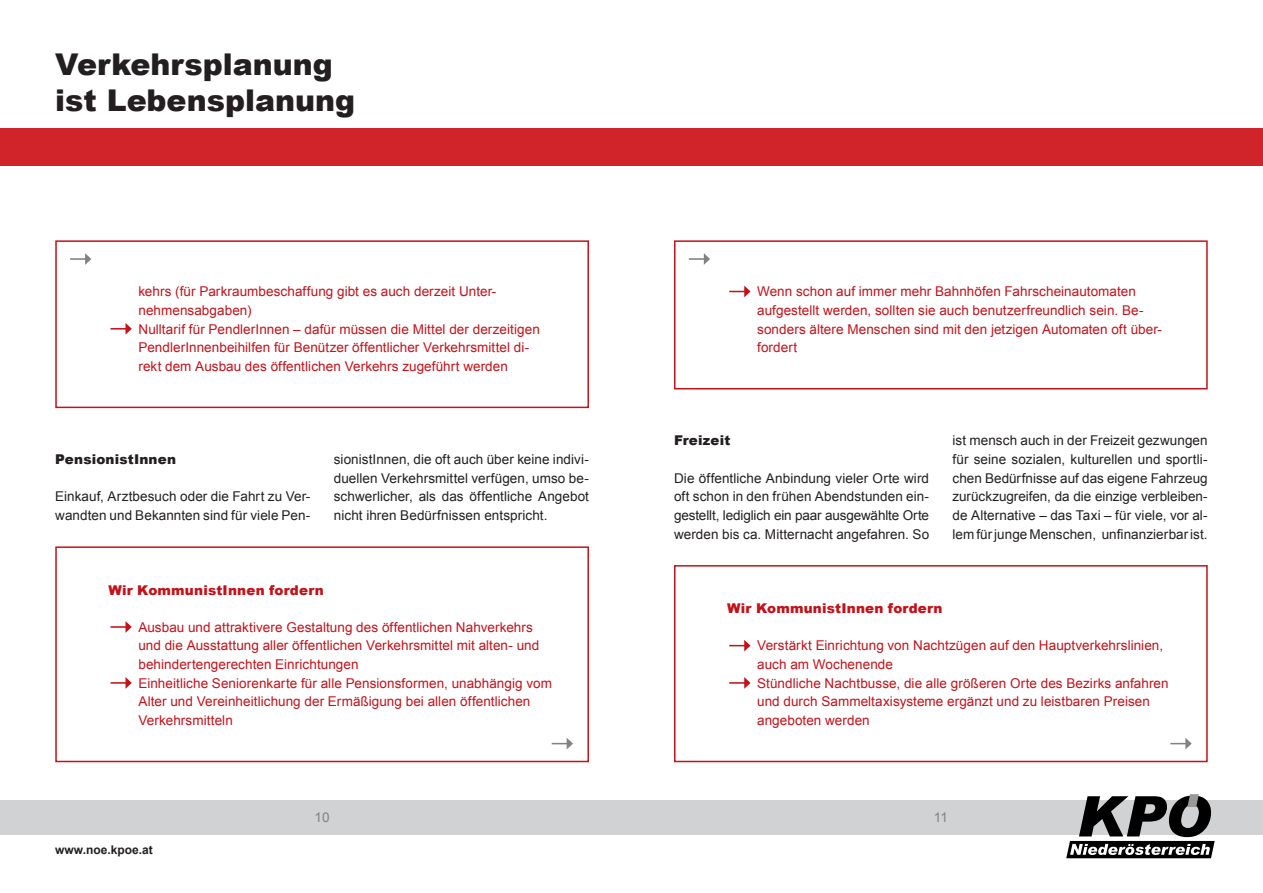
<style>
.page{position:relative;width:1263px;height:893px;background:#fff}
.page>*{position:absolute;margin:0;border:0;box-sizing:border-box;transform-origin:0 0}
.t1{font:900 30px "Arial";color:#231f20}
.t2{font:13.5px/18.6px "Arial";letter-spacing:.005em;color:#c4121a}
.t3{font:13.5px/18.6px "Arial";letter-spacing:.005em;color:#231f20;text-align:justify}
.heading_8{font:900 13.5px "Arial";letter-spacing:.015em;color:#c4121a}
.t4{font:900 13.5px "Arial";letter-spacing:.01em;color:#231f20}
.t5{font:13.5px "Arial";color:#808285}
.t6{font:700 12px "Arial";color:#231f20}
</style>
<div class="page">
<div style="left:0;top:129px;width:631px;height:37px;background:#d1232a"></div>
<div style="left:0;top:800px;width:631px;height:34px;background:#d1d2d4"></div>
<div style="left:631px;top:129px;width:632px;height:37px;background:#d1232a"></div>
<div style="left:631px;top:800px;width:632px;height:34px;background:#d1d2d4"></div>
<svg style="left:1066px;top:794px;width:149px;height:64px"></svg>
<div style="left:55px;top:240px;width:534px;height:168px;border:2px solid #c4121a"></div>
<svg style="left:111px;top:323px;width:21px;height:12px"></svg>
<svg style="left:70px;top:253px;width:21px;height:12px"></svg>
<div style="left:55px;top:546px;width:534px;height:216px;border:2px solid #c4121a"></div>
<svg style="left:111px;top:621px;width:21px;height:12px"></svg>
<svg style="left:552px;top:738px;width:21px;height:11px"></svg>
<div style="left:674px;top:240px;width:534px;height:149px;border:2px solid #c4121a"></div>
<svg style="left:729px;top:286px;width:21px;height:11px"></svg>
<svg style="left:689px;top:253px;width:21px;height:12px"></svg>
<svg style="left:111px;top:677px;width:21px;height:12px"></svg>
<div style="left:674px;top:565px;width:534px;height:197px;border:2px solid #c4121a"></div>
<svg style="left:729px;top:640px;width:21px;height:11px"></svg>
<svg style="left:1170px;top:738px;width:22px;height:11px"></svg>
<svg style="left:729px;top:677px;width:21px;height:12px"></svg>
<p class="t1" style="left:55px;top:43px;width:279px">Verkehrsplanung</p>
<p class="t1" style="left:55px;top:79px;width:301px">ist Lebensplanung</p>
<p class="t2" style="left:138px;top:282px;width:359px">kehrs (für Parkraumbeschaffung gibt es auch derzeit Unter&shy;nehmensabgaben)</p>
<p class="t2" style="left:138px;top:320px;width:403px">Nulltarif für PendlerInnen – dafür müssen die Mittel der derzeitigen<br>PendlerInnenbeihilfen für Benützer öffentlicher Verkehrsmittel di&shy;rekt dem Ausbau des öffentlichen Verkehrs zugeführt werden</p>
<p class="t4" style="left:55px;top:449px;width:122px">PensionistInnen</p>
<p class="t3" style="left:55px;top:487px;width:257px">Einkauf, Arztbesuch oder die Fahrt zu Ver&shy;wandten und Bekannten sind für viele Pen-</p>
<p class="t3" style="left:334px;top:450px;width:257px">sionistInnen, die oft auch über keine indivi&shy;duellen Verkehrsmittel verfügen, umso be&shy;schwerlicher, als das öffentliche Angebot nicht ihren Bedürfnissen entspricht.</p>
<p class="heading_8" style="left:108px;top:580px;width:217px">Wir KommunistInnen fordern</p>
<p class="t2" style="left:138px;top:618px;width:402px">Ausbau und attraktivere Gestaltung des öffentlichen Nahverkehrs und die Ausstattung aller öffentlichen Verkehrsmittel mit alten- und behindertengerechten Einrichtungen</p>
<p class="t2" style="left:138px;top:674px;width:415px">Einheitliche Seniorenkarte für alle Pensionsformen, unabhängig vom<br>Alter und Vereinheitlichung der Ermäßigung bei allen öffentlichen<br>Verkehrsmitteln</p>
<p class="t2" style="left:757px;top:282px;width:406px">Wenn schon auf immer mehr Bahnhöfen Fahrscheinautomaten aufgestellt werden, sollten sie auch benutzerfreundlich sein. Be&shy;sonders ältere Menschen sind mit den jetzigen Automaten oft über&shy;fordert</p>
<p class="t4" style="left:674px;top:431px;width:58px">Freizeit</p>
<p class="t3" style="left:674px;top:469px;width:257px">Die öffentliche Anbindung vieler Orte wird oft schon in den frühen Abendstunden ein&shy;gestellt, lediglich ein paar ausgewählte Orte werden bis ca. Mitternacht angefahren. So</p>
<p class="t3" style="left:952px;top:431px;width:257px">ist mensch auch in der Freizeit gezwungen für seine sozialen, kulturellen und sportli&shy;chen Bedürfnisse auf das eigene Fahrzeug zurückzugreifen, da die einzige verbleiben&shy;de Alternative – das Taxi – für viele, vor al&shy;lem für junge Menschen, unfinanzierbar ist.</p>
<p class="heading_8" style="left:727px;top:598px;width:217px">Wir KommunistInnen fordern</p>
<p class="t2" style="left:757px;top:636px;width:407px">Verstärkt Einrichtung von Nachtzügen auf den Hauptverkehrslinien, auch am Wochenende</p>
<p class="t2" style="left:757px;top:674px;width:413px">Stündliche Nachtbusse, die alle größeren Orte des Bezirks anfahren und durch Sammeltaxisysteme ergänzt und zu leistbaren Preisen angeboten werden</p>
<p class="t6" style="left:55px;top:842px;width:99px">www.noe.kpoe.at</p>
<p class="t5" style="left:315px;top:808px;width:17px">10</p>
<p class="t5" style="left:934px;top:808px;width:16px">11</p>
</div>
